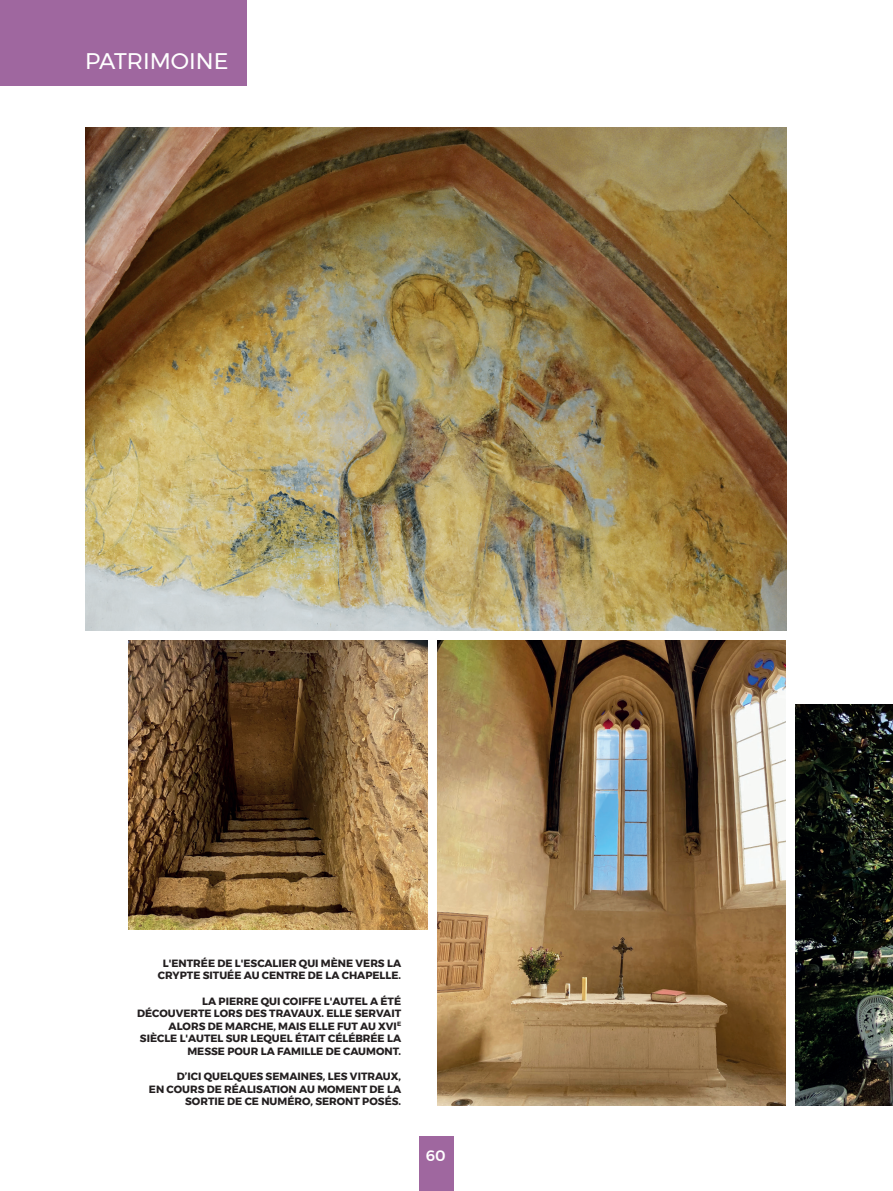
<style>
.page{position:relative;width:893px;height:1191px;background:#fff}
.page>*{position:absolute;margin:0;border:0;box-sizing:border-box;transform-origin:0 0}
.t1{font:22.5px "Montserrat";color:#fff}
.t2{font:500 15px "Montserrat";color:#fff}
.t3{font:700 10.5px/12.6px "Montserrat";color:#231f20;text-align:right}
</style>
<div class="page">
<div style="left:419px;top:1137px;width:34px;height:54px;background:#9f679f"></div>
<div style="left:0;top:0;width:247px;height:85px;background:#9f679f"></div>
<img style="left:437px;top:640px;width:349px;height:466px">
<img style="left:129px;top:640px;width:299px;height:289px">
<img style="left:795px;top:705px;width:98px;height:401px">
<img style="left:85px;top:127px;width:702px;height:504px">
<p class="t1" style="left:85px;top:43px;width:145px">PATRIMOINE</p>
<p class="t3" style="left:158px;top:956px;width:245px;text-align:center">L'ENTRÉE DE L'ESCALIER QUI MÈNE VERS LA<br>CRYPTE SITUÉE AU CENTRE DE LA CHAPELLE.</p>
<p class="t3" style="left:137px;top:994px;width:265px">LA PIERRE QUI COIFFE L'AUTEL A ÉTÉ DÉCOUVERTE LORS DES TRAVAUX. ELLE SERVAIT ALORS DE MARCHE, MAIS ELLE FUT AU XVI<sup>E </sup>SIÈCLE L'AUTEL SUR LEQUEL ÉTAIT CÉLÉBRÉE LA MESSE POUR LA FAMILLE DE CAUMONT.</p>
<p class="t3" style="left:177px;top:1070px;width:226px">D’ICI QUELQUES SEMAINES, LES VITRAUX,</p>
<p class="t3" style="left:149px;top:1082px;width:254px">EN COURS DE RÉALISATION AU MOMENT DE LA<br>SORTIE DE CE NUMÉRO, SERONT POSÉS.</p>
<p class="t2" style="left:426px;top:1143px;width:22px">60</p>
</div>
